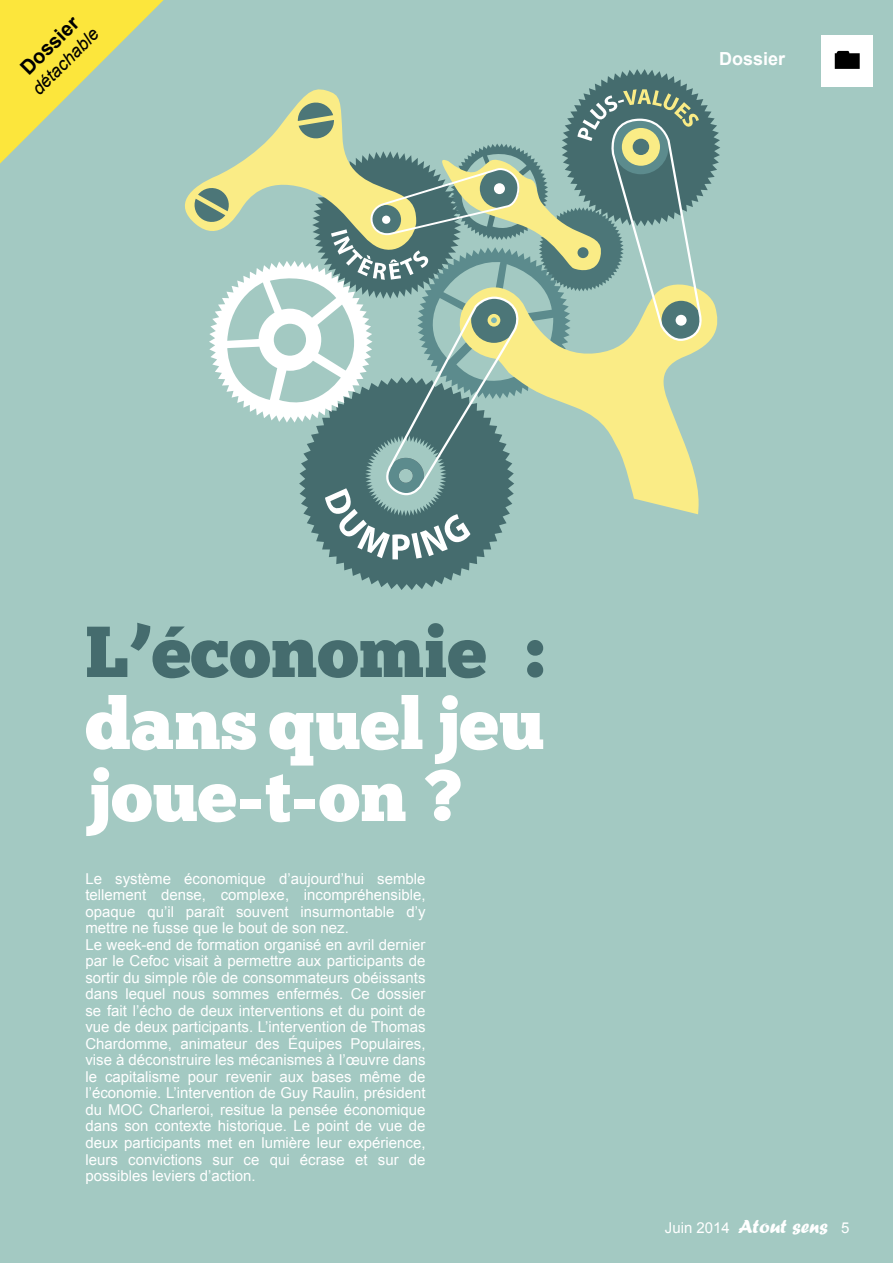
<style>
.page{position:relative;width:893px;height:1263px;background:#a3c9c2}
.page>*{position:absolute;margin:0;border:0;box-sizing:border-box;transform-origin:0 0}
.t1{font:72px/72px "Chunk Five Ex";color:#fff}
.t2{font:72px "Chunk Five Ex";color:#456c6e}
.t3{font:700 20.1px "Arial";color:#000}
.t4{font:700 18px "Arial";color:#fff}
.t5{font:italic 17.85px "Arial";color:#000}
.t6{font:15px/16.5px "Arial";color:#fff}
.s1{font-family:"Forte";font-size:19.5px}
</style>
<div class="page">
<svg style="left:0;top:0;width:164px;height:164px"></svg>
<div style="left:822px;top:35px;width:51px;height:51px;background:#fff"></div>
<svg style="left:835px;top:51px;width:25px;height:18px"></svg>
<svg style="left:336px;top:559px;width:141px;height:31px;fill:#456c6e"></svg>
<svg style="left:185px;top:69px;width:535px;height:490px"></svg>
<h2 class="t3" style="left:14px;top:62px;width:75px;rotate:-45deg">Dossier</h2>
<p class="t5" style="left:27px;top:83px;width:88px;rotate:-45deg">détachable</p>
<p class="t4" style="left:719px;top:47px;width:68px">Dossier</p>
<h1 class="t2" style="left:85px;top:598px;width:460px">L’économie :</h1>
<h1 class="t1" style="left:85px;top:686px;width:461px">dansqueljeu joue-t-on ?</h1>
<p class="t6" style="left:85px;top:870px;width:342px">Le système économique d’aujourd’hui semble tellement dense, complexe, incompréhensible, opaque qu’il paraît souvent insurmontable d’y mettre ne fusse que le bout de son nez.<br>Le week-end de formation organisé en avril dernier par le Cefoc visait à permettre aux participants de sortir du simple rôle de consommateurs obéissants dans lequel nous sommes enfermés. Ce dossier se fait l’écho de deux interventions et du point de vue de deux participants. L’intervention de Thomas Chardomme, animateur des Équipes Populaires, vise à déconstruire les mécanismes à l’œuvre dans le capitalisme pour revenir aux bases même de l’économie. L’intervention de Guy Raulin, président du MOC Charleroi, resitue la pensée économique dans son contexte historique. Le point de vue de deux participants met en lumière leur expérience, leurs convictions sur ce qui écrase et sur de possibles leviers d’action.</p>
<p class="t6" style="left:665px;top:1219px;width:186px">Juin 2014 <span class="s1">Atout sens</span> 5</p>
</div>
